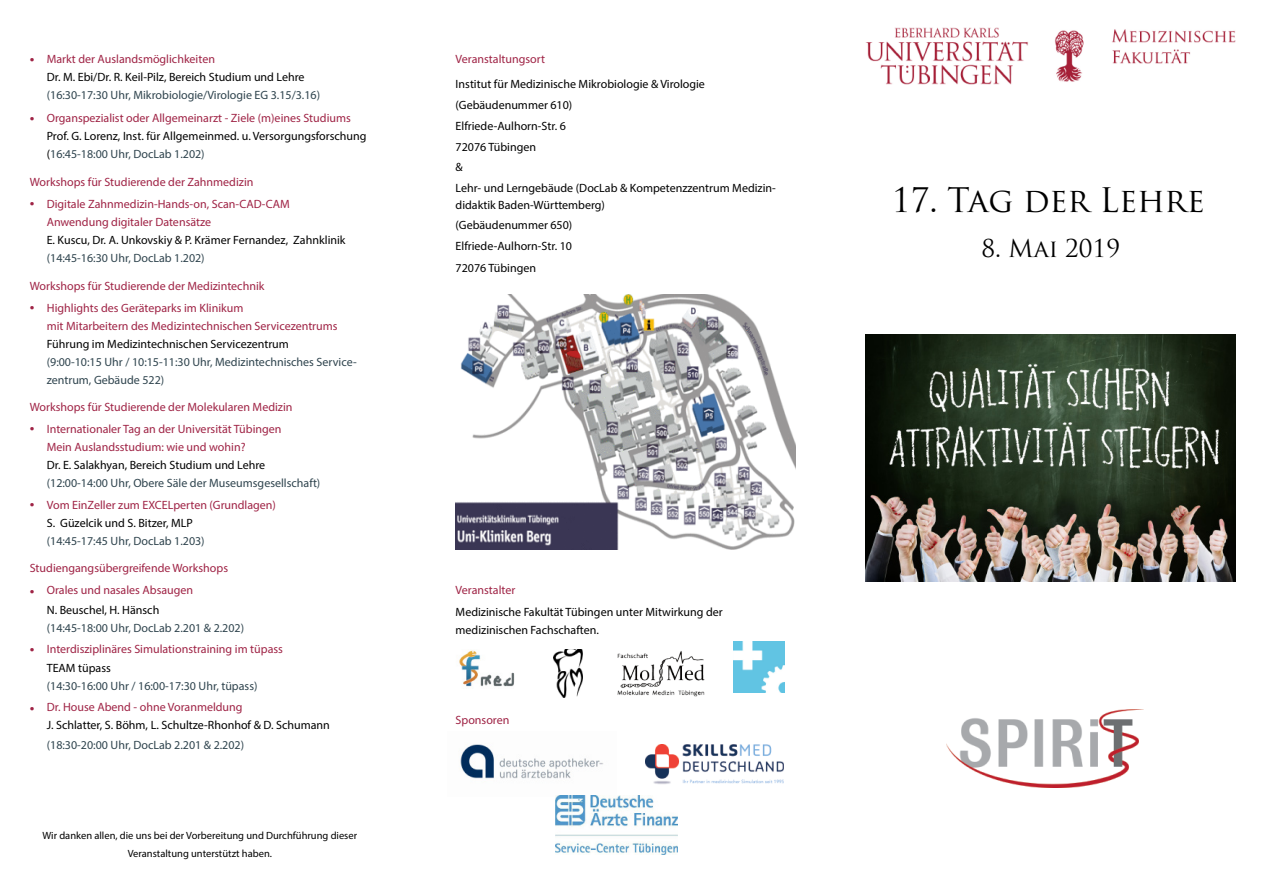
<style>
.page{position:relative;width:1263px;height:893px;background:#fff}
.page>*{position:absolute;margin:0;border:0;box-sizing:border-box;transform-origin:0 0}
.t1{font:33px "Trajan Pro";color:#000}
.t2{font:24px "Trajan Pro";color:#000}
.t3{font:12px/20.7px "Myriad Pro";color:#000}
.t4{font:12px/18px "Myriad Pro";color:#9f2345}
.t5{font:12px/18px "Myriad Pro";color:#2f444e}
.t6{font:10.5px/18px "Myriad Pro";color:#000;text-align:center}
.s1{font-size:16.5px;color:#9f2345}
.s2{color:#9f2345}
.s3{color:#2f444e}
.s4{font-size:16.5px}
.s5{color:#000}
</style>
<div class="page">
<img style="left:865px;top:335px;width:370px;height:246px">
<img style="left:865px;top:28px;width:370px;height:57px">
<img style="left:946px;top:709px;width:198px;height:79px">
<img style="left:460px;top:744px;width:143px;height:35px">
<img style="left:459px;top:650px;width:56px;height:37px">
<img style="left:553px;top:649px;width:30px;height:49px">
<img style="left:617px;top:651px;width:88px;height:45px">
<img style="left:456px;top:294px;width:340px;height:255px">
<img style="left:646px;top:745px;width:137px;height:39px">
<img style="left:733px;top:642px;width:51px;height:51px">
<img style="left:555px;top:795px;width:123px;height:60px">
<p class="t3" style="left:47px;top:50px;width:259px;line-height:18px;text-indent:-17px"><span class="s1">•</span> <span class="s2">Markt der Auslandsmöglichkeiten<br></span>Dr. M. Ebi/Dr. R. Keil-Pilz, Bereich Studium und Lehre</p>
<p class="t5" style="left:47px;top:86px;width:275px">(16:30-17:30 Uhr, Mikrobiologie/Virologie EG 3.15/3.16)</p>
<p class="t3" style="left:47px;top:109px;width:321px;line-height:18px;text-indent:-17px"><span class="s1">•</span> <span class="s2">Organspezialist oder Allgemeinarzt - Ziele (m)eines Studiums<br></span>Prof. G. Lorenz, Inst. für Allgemeinmed. u. Versorgungsforschung (<span class="s3">16:45-18:00 Uhr, DocLab 1.202)</span></p>
<p class="t4" style="left:30px;top:173px;width:225px">Workshops für Studierende der Zahnmedizin</p>
<p class="t4" style="left:47px;top:195px;width:244px;text-indent:-17px"><span class="s4">•</span> Digitale Zahnmedizin-Hands-on, Scan-CAD-CAM<br>Anwendung digitaler Datensätze</p>
<p class="t3" style="left:47px;top:230px;width:300px">E. Kuscu, Dr. A. Unkovskiy &amp; P. Krämer Fernandez, Zahnklinik</p>
<p class="t5" style="left:47px;top:249px;width:159px">(14:45-16:30 Uhr, DocLab 1.202)</p>
<p class="t4" style="left:30px;top:277px;width:236px">Workshops für Studierende der Medizintechnik</p>
<p class="t4" style="left:47px;top:299px;width:292px;text-indent:-17px"><span class="s4">•</span> Highlights des Geräteparks im Klinikum<br>mit Mitarbeitern des Medizintechnischen Servicezentrums</p>
<p class="t3" style="left:47px;top:334px;width:244px">Führung im Medizintechnischen Servicezentrum</p>
<p class="t5" style="left:47px;top:353px;width:311px">(9:00-10:15 Uhr / 10:15-11:30 Uhr, Medizintechnisches Service&shy;zentrum, Gebäude 522)</p>
<p class="t4" style="left:30px;top:397px;width:264px">Workshops für Studierende der Molekularen Medizin</p>
<p class="t4" style="left:47px;top:420px;width:236px;text-indent:-17px"><span class="s4">•</span> Internationaler Tag an der Universität Tübingen<br>Mein Auslandsstudium: wie und wohin?</p>
<p class="t3" style="left:47px;top:454px;width:220px">Dr. E. Salakhyan, Bereich Studium und Lehre</p>
<p class="t5" style="left:47px;top:474px;width:275px">(12:00-14:00 Uhr, Obere Säle der Museumsgesellschaft)</p>
<p class="t4" style="left:47px;top:496px;width:231px;text-indent:-17px"><span class="s4">•</span> Vom EinZeller zum EXCELperten (Grundlagen)<br><span class="s5">S. Güzelcik und S. Bitzer, MLP</span></p>
<p class="t5" style="left:47px;top:532px;width:159px">(14:45-17:45 Uhr, DocLab 1.203)</p>
<p class="t4" style="left:30px;top:558px;width:200px">Studiengangsübergreifende Workshops</p>
<p class="t4" style="left:47px;top:580px;width:148px;line-height:19.5px;text-indent:-17px"><span class="s4">•</span> Orales und nasales Absaugen<br><span class="s5">N. Beuschel, H. Hänsch</span></p>
<p class="t5" style="left:47px;top:619px;width:199px">(14:45-18:00 Uhr, DocLab 2.201 &amp; 2.202)</p>
<p class="t4" style="left:47px;top:639px;width:238px;line-height:19.5px;text-indent:-17px"><span class="s4">•</span> Interdisziplinäres Simulationstraining im tüpass<br><span class="s5">TEAM tüpass</span></p>
<p class="t5" style="left:47px;top:677px;width:212px">(14:30-16:00 Uhr / 16:00-17:30 Uhr, tüpass)</p>
<p class="t3" style="left:47px;top:698px;width:285px;line-height:18px;text-indent:-17px"><span class="s1">•</span> <span class="s2">Dr. House Abend - ohne Voranmeldung<br></span>J. Schlatter, S. Böhm, L. Schultze-Rhonhof &amp; D. Schumann</p>
<p class="t5" style="left:47px;top:736px;width:199px">(18:30-20:00 Uhr, DocLab 2.201 &amp; 2.202)</p>
<p class="t6" style="left:43px;top:826px;width:316px">Wir danken allen, die uns bei der Vorbereitung und Durchführung dieser<br>Veranstaltung unterstützt haben.</p>
<p class="t4" style="left:456px;top:50px;width:91px">Veranstaltungsort</p>
<p class="t3" style="left:456px;top:74px;width:322px">Institut für Medizinische Mikrobiologie &amp; Virologie (Gebäudenummer 610)<br>Elfriede-Aulhorn-Str. 6<br>72076 Tübingen<br>&amp;<br>Lehr- und Lerngebäude (DocLab &amp; Kompetenzzentrum Medizin-</p>
<p class="t3" style="left:456px;top:194px;width:151px">didaktik Baden-Württemberg) (Gebäudenummer 650)<br>Elfriede-Aulhorn-Str. 10</p>
<p class="t3" style="left:456px;top:258px;width:82px">72076 Tübingen</p>
<p class="t4" style="left:456px;top:581px;width:61px">Veranstalter</p>
<p class="t3" style="left:456px;top:603px;width:269px;line-height:18px">Medizinische Fakultät Tübingen unter Mitwirkung der medizinischen Fachschaften.</p>
<p class="t4" style="left:456px;top:711px;width:55px">Sponsoren</p>
<h1 class="t1" style="left:892px;top:179px;width:315px">17. Tag der Lehre</h1>
<h2 class="t2" style="left:981px;top:233px;width:140px">8. Mai 2019</h2>
</div>
